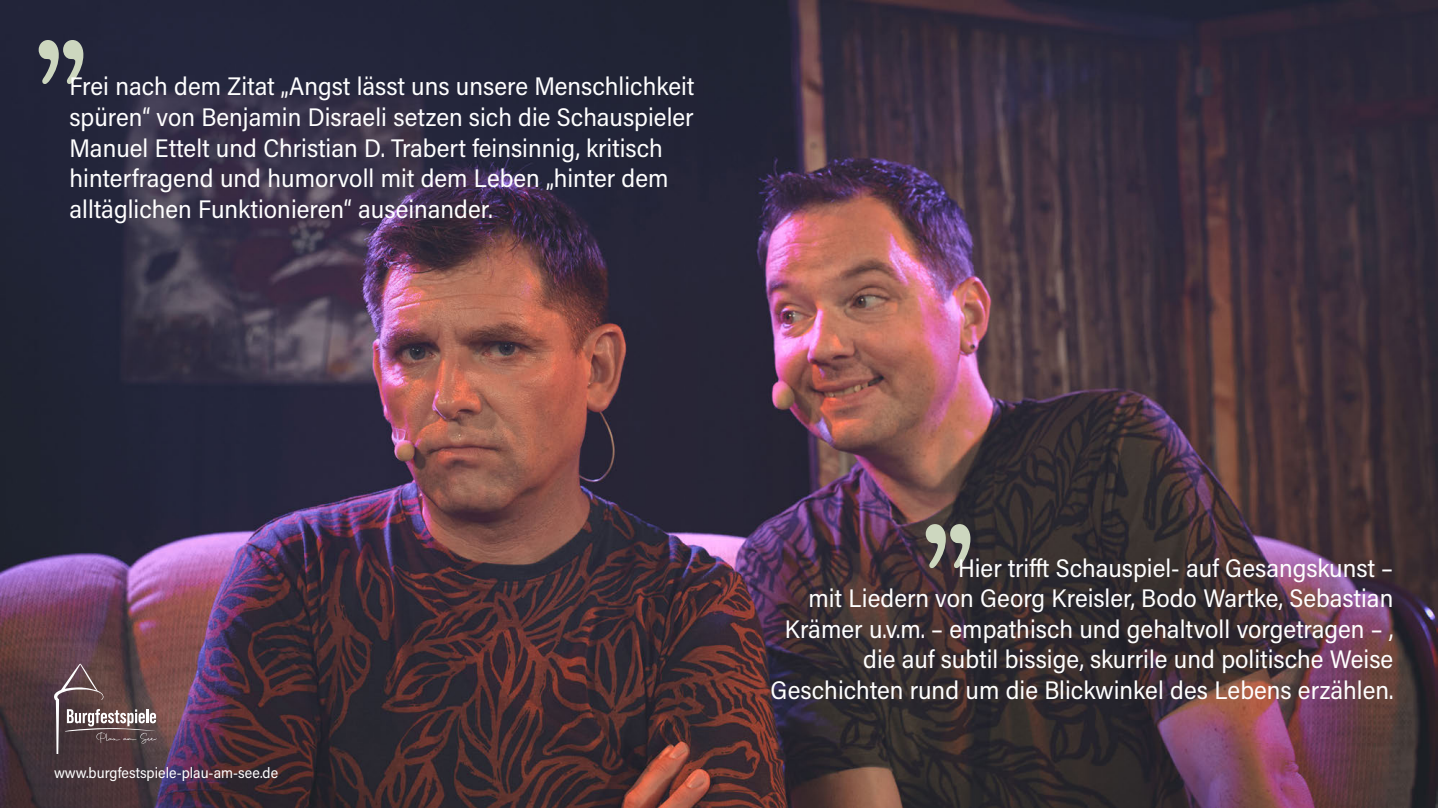
<style>
.page{position:relative;width:1438px;height:808px;background:#fff}
.page>*{position:absolute;margin:0;border:0;box-sizing:border-box;transform-origin:0 0}
.t1{font:150px "American Typewriter";color:#cdd7bf;scale:.9 1}
.t2{font:25.5px/30.6px "Acumin Variable Concept";color:#fff;text-align:justify}
.t3{font:15px "Acumin Variable Concept";color:#fff}
</style>
<div class="page">
<img style="left:0;top:0;width:1437px;height:808px">
<svg style="left:54px;top:663px;width:103px;height:91px;background:#6a5556"></svg>
<p class="t1" style="left:32px;top:-108px;width:67px">„</p>
<p class="t2" style="left:69px;top:70px;width:626px">Frei nach dem Zitat „Angst lässt uns unsere Menschlichkeit spüren“ von Benjamin Disraeli setzen sich die Schauspieler Manuel Ettelt und Christian D. Trabert feinsinnig, kritisch</p>
<p class="t2" style="left:69px;top:162px;width:600px">hinterfragend und humorvoll mit dem Leben „hinter dem</p>
<p class="t2" style="left:69px;top:193px;width:424px">alltäglichen Funktionieren“ auseinander.</p>
<p class="t3" style="left:54px;top:762px;width:226px">www.burgfestspiele-plau-am-see.de</p>
<p class="t1" style="left:918px;top:376px;width:67px">„</p>
<p class="t2" style="left:957px;top:551px;width:436px">Hier trifft Schauspiel- auf Gesangskunst –</p>
<p class="t2" style="left:808px;top:582px;width:586px">mit Liedern von Georg Kreisler, Bodo Wartke, Sebastian</p>
<p class="t2" style="left:784px;top:613px;width:610px">Krämer u.v.m. – empathisch und gehaltvoll vorgetragen – ,</p>
<p class="t2" style="left:863px;top:643px;width:531px">die auf subtil bissige, skurrile und politische Weise</p>
<p class="t2" style="left:770px;top:674px;width:624px">Geschichten rund um die Blickwinkel des Lebens erzählen.</p>
</div>
